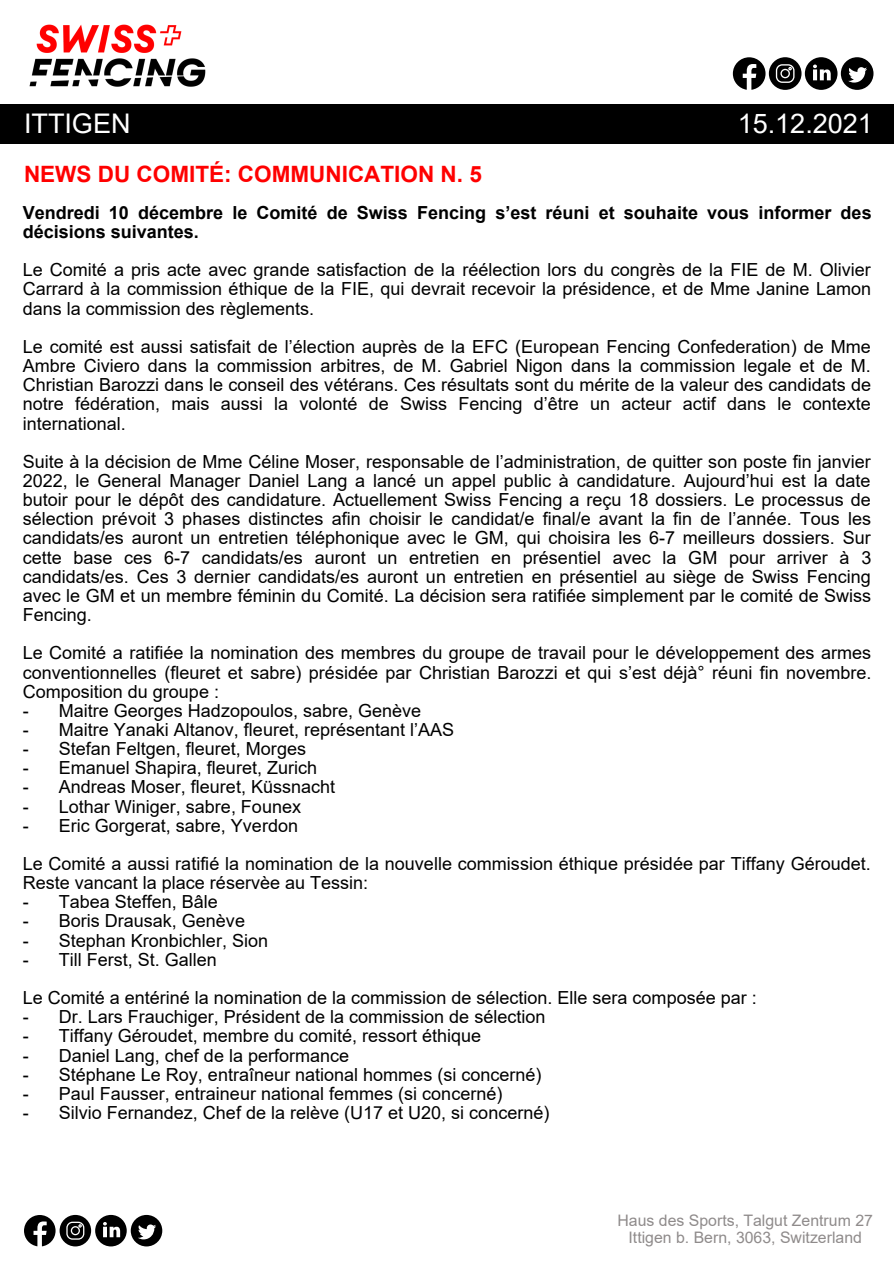
<style>
.page{position:relative;width:894px;height:1264px;background:#fff}
.page>*{position:absolute;margin:0;border:0;box-sizing:border-box;transform-origin:0 0}
.t1{font:27px "Arial";color:#fff}
.t2{font:700 22.5px "Arial";color:#f00}
.t3{font:18px/19.2px "Arial";color:#000;text-align:justify}
.t4{font:700 18px/19.2px "Arial";color:#000}
.t5{font:15.9px "Arial";color:#8f8b8b}
</style>
<div class="page">
<img style="left:29px;top:24px;width:177px;height:63px">
<svg style="left:732px;top:57px;width:105px;height:33px"></svg>
<div style="left:840px;top:57px;width:33px;height:33px;background:#000;border-radius:50%"></div>
<svg style="left:848px;top:67px;width:18px;height:16px"></svg>
<div style="left:0;top:104px;width:893px;height:40px;background:#000"></div>
<svg style="left:24px;top:1214px;width:103px;height:32px"></svg>
<div style="left:131px;top:1214px;width:31px;height:32px;background:#000;border-radius:50%"></div>
<svg style="left:138px;top:1224px;width:18px;height:15px"></svg>
<p class="t1" style="left:24px;top:109px;width:108px">ITTIGEN</p>
<p class="t1" style="left:737px;top:109px;width:137px">15.12.2021</p>
<p class="t2" style="left:24px;top:162px;width:459px">NEWS DU COMITÉ: COMMUNICATION N. 5</p>
<p class="t4" style="left:23px;top:203px;width:850px">Vendredi 10 décembre le Comité de Swiss Fencing s’est réuni et souhaite vous informer des décisions suivantes.</p>
<p class="t3" style="left:23px;top:260px;width:849px">Le Comité a pris acte avec grande satisfaction de la réélection lors du congrès de la FIE de M. Olivier Carrard à la commission éthique de la FIE, qui devrait recevoir la présidence, et de Mme Janine Lamon dans la commission des règlements.</p>
<p class="t3" style="left:23px;top:337px;width:849px">Le comité est aussi satisfait de l’élection auprès de la EFC (European Fencing Confederation) de Mme Ambre Civiero dans la commission arbitres, de M. Gabriel Nigon dans la commission legale et de M.<br>Christian Barozzi dans le conseil des vétérans. Ces résultats sont du mérite de la valeur des candidats de notre fédération, mais aussi la volonté de Swiss Fencing d’être un acteur actif dans le contexte international.</p>
<p class="t3" style="left:23px;top:452px;width:850px">Suite à la décision de Mme Céline Moser, responsable de l’administration, de quitter son poste fin janvier 2022, le General Manager Daniel Lang a lancé un appel public à candidature. Aujourd’hui est la date butoir pour le dépôt des candidature. Actuellement Swiss Fencing a reçu 18 dossiers. Le processus de sélection prévoit 3 phases distinctes afin choisir le candidat/e final/e avant la fin de l’année. Tous les candidats/es auront un entretien téléphonique avec le GM, qui choisira les 6-7 meilleurs dossiers. Sur cette base ces 6-7 candidats/es auront un entretien en présentiel avec la GM pour arriver à 3 candidats/es. Ces 3 dernier candidats/es auront un entretien en présentiel au siège de Swiss Fencing avec le GM et un membre féminin du Comité. La décision sera ratifiée simplement par le comité de Swiss Fencing.</p>
<p class="t3" style="left:23px;top:643px;width:850px">Le Comité a ratifiée la nomination des membres du groupe de travail pour le développement des armes conventionnelles (fleuret et sabre) présidée par Christian Barozzi et qui s’est déjà° réuni fin novembre.<br>Composition du groupe :</p>
<p class="t3" style="left:23px;top:701px;width:400px">- Maitre Georges Hadzopoulos, sabre, Genève</p>
<p class="t3" style="left:23px;top:720px;width:433px">- Maitre Yanaki Altanov, fleuret, représentant l’AAS</p>
<p class="t3" style="left:23px;top:739px;width:285px">- Stefan Feltgen, fleuret, Morges</p>
<p class="t3" style="left:23px;top:758px;width:296px">- Emanuel Shapira, fleuret, Zurich</p>
<p class="t3" style="left:23px;top:777px;width:314px">- Andreas Moser, fleuret, Küssnacht</p>
<p class="t3" style="left:23px;top:796px;width:280px">- Lothar Winiger, sabre, Founex</p>
<p class="t3" style="left:23px;top:815px;width:277px">- Eric Gorgerat, sabre, Yverdon</p>
<p class="t3" style="left:23px;top:854px;width:849px">Le Comité a aussi ratifié la nomination de la nouvelle commission éthique présidée par Tiffany Géroudet.<br>Reste vancant la place réservèe au Tessin:</p>
<p class="t3" style="left:23px;top:892px;width:197px">- Tabea Steffen, Bâle</p>
<p class="t3" style="left:23px;top:911px;width:224px">- Boris Drausak, Genève</p>
<p class="t3" style="left:23px;top:930px;width:247px">- Stephan Kronbichler, Sion</p>
<p class="t3" style="left:23px;top:949px;width:196px">- Till Ferst, St. Gallen</p>
<p class="t3" style="left:23px;top:988px;width:735px">Le Comité a entériné la nomination de la commission de sélection. Elle sera composée par :</p>
<p class="t3" style="left:23px;top:1007px;width:524px">- Dr. Lars Frauchiger, Président de la commission de sélection</p>
<p class="t3" style="left:23px;top:1026px;width:460px">- Tiffany Géroudet, membre du comité, ressort éthique</p>
<p class="t3" style="left:23px;top:1045px;width:328px">- Daniel Lang, chef de la performance</p>
<p class="t3" style="left:23px;top:1064px;width:520px">- Stéphane Le Roy, entraîneur national hommes (si concerné)</p>
<p class="t3" style="left:23px;top:1083px;width:481px">- Paul Fausser, entraineur national femmes (si concerné)</p>
<p class="t3" style="left:23px;top:1103px;width:528px">- Silvio Fernandez, Chef de la relève (U17 et U20, si concerné)</p>
<p class="t5" style="left:617px;top:1211px;width:257px">Haus des Sports, Talgut Zentrum 27</p>
<p class="t5" style="left:628px;top:1228px;width:235px">Ittigen b. Bern, 3063, Switzerland</p>
</div>
